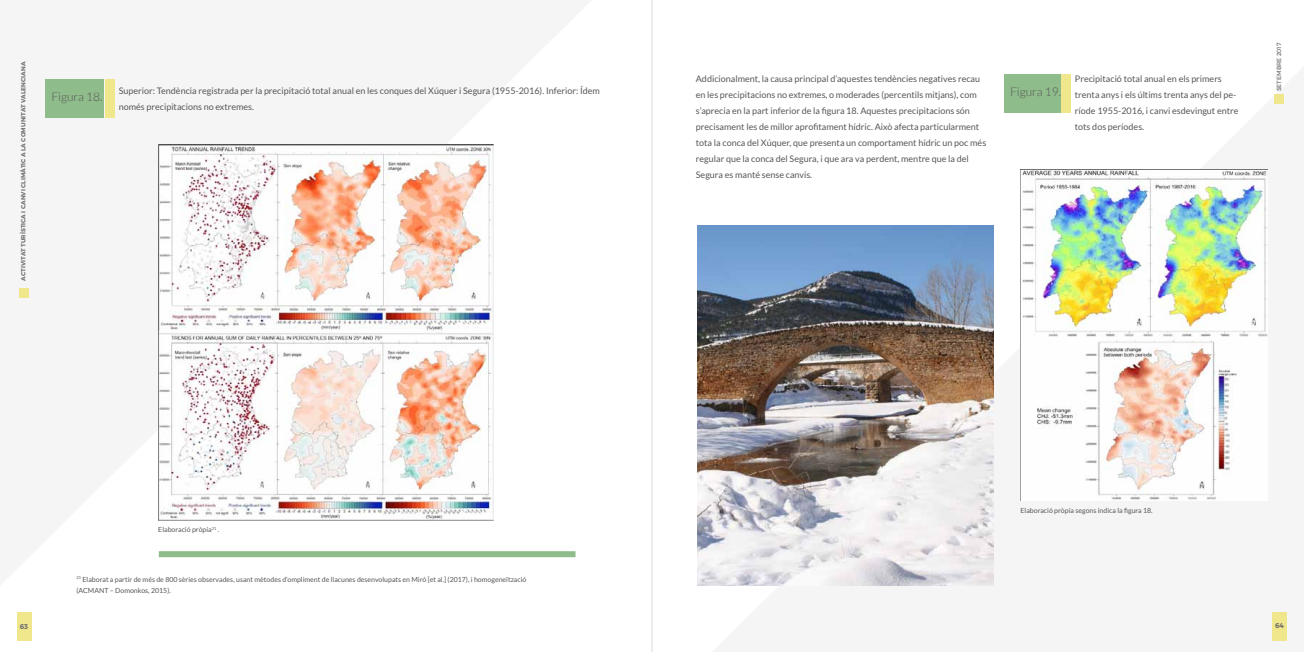
<style>
.page{position:relative;width:1304px;height:652px;background:#fff}
.page>*{position:absolute;margin:0;border:0;box-sizing:border-box;transform-origin:0 0}
.t1{font:300 12px "Lato";color:#575756}
.t2{font:9px/16px "Lato";color:#575756}
.t3{font:7px/11px "Lato";color:#575756}
.t4{font:700 7px "Montserrat";color:#706f6f}
.t5{font:700 6px "Montserrat";letter-spacing:.01em;color:#706f6f}
.t6{font:6px "Montserrat";letter-spacing:.01em;color:#706f6f}
</style>
<div class="page">
<div style="left:1274px;top:94px;width:10px;height:10px;background:#f0e68c"></div>
<div style="left:1272px;top:612px;width:14px;height:29px;background:#f0e68c"></div>
<div style="left:19px;top:288px;width:10px;height:10px;background:#f0e68c"></div>
<div style="left:17px;top:612px;width:14px;height:29px;background:#f0e68c"></div>
<hr style="left:652px;top:0;width:1px;height:652px;background:#dadada">
<div style="left:45px;top:79px;width:59px;height:39px;background:#8fbc8b"></div>
<div style="left:105px;top:79px;width:10px;height:39px;background:#f0e68c"></div>
<img style="left:158px;top:144px;width:336px;height:376px">
<div style="left:159px;top:551px;width:417px;height:6px;background:#8fbc8b"></div>
<div style="left:1004px;top:75px;width:57px;height:38px;background:#8fbc8b"></div>
<div style="left:1062px;top:75px;width:9px;height:38px;background:#f0e68c"></div>
<img style="left:1020px;top:170px;width:247px;height:331px">
<img style="left:698px;top:225px;width:296px;height:361px">
<p class="t5" style="left:20px;top:281px;width:221px;rotate:-90deg">ACTIVITAT TURÍSTICA I CANVI CLIMÀTIC A LA COMUNITAT VALENCIANA</p>
<h1 class="t1" style="left:51px;top:90px;width:53px">Figura 18.</h1>
<p class="t2" style="left:119px;top:82px;width:483px">Superior: Tendència registrada per la precipitació total anual en les conques del Xúquer i Segura (1955-2016). Inferior: Ídem només precipitacions no extremes.</p>
<p class="t3" style="left:158px;top:524px;width:63px">Elaboració pròpia<sup>21</sup> .</p>
<p class="t3" style="left:76px;top:574px;width:451px"><sup>21</sup> Elaborat a partir de més de 800 sèries observades, usant mètodes d’ompliment de llacunes desenvolupats en Miró [et al.] (2017), i homogeneïtzació (ACMANT – Domonkos, 2015).</p>
<p class="t2" style="left:696px;top:70px;width:292px">Addicionalment, la causa principal d’aquestes tendències negatives recau en les precipitacions no extremes, o moderades (percentils mitjans), com s’aprecia en la part inferior de la figura 18. Aquestes precipitacions són precisament les de millor aprofitament hídric. Això afecta particularment tota la conca del Xúquer, que presenta un comportament hídric un poc més regular que la conca del Segura, i que ara va perdent, mentre que la del Segura es manté sense canvis.</p>
<h1 class="t1" style="left:1010px;top:86px;width:53px">Figura 19.</h1>
<p class="t2" style="left:1075px;top:70px;width:165px">Precipitació total anual en els primers trenta anys i els últims trenta anys del pe&shy;ríode 1955-2016, i canvi esdevingut entre tots dos períodes.</p>
<p class="t6" style="left:1275px;top:91px;width:50px;rotate:-90deg">Setembre 2017</p>
<p class="t3" style="left:1020px;top:504px;width:134px">Elaboració pròpia segons indica la figura 18.</p>
<p class="t4" style="left:20px;top:622px;width:10px">63</p>
<p class="t4" style="left:1275px;top:621px;width:10px">64</p>
</div>
